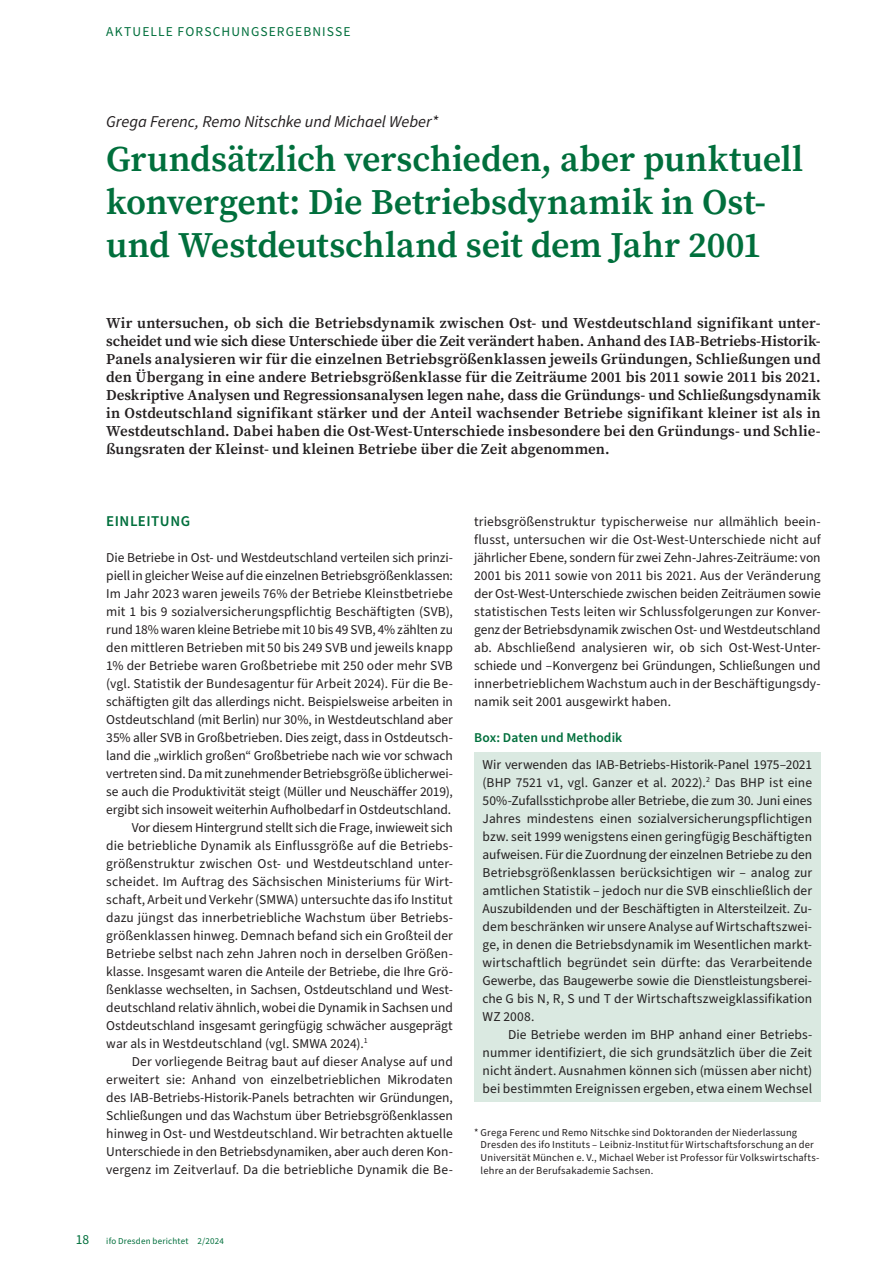
<style>
.page{position:relative;width:893px;height:1263px;background:#fff}
.page>*{position:absolute;margin:0;border:0;box-sizing:border-box;transform-origin:0 0}
.t1{font:600 36px/43.2px "Source Serif Pro";letter-spacing:-.005em;color:#006f3c}
.t2{font:italic 16.5px "Source Sans Pro";letter-spacing:-.005em;color:#231f20}
.t3{font:600 15px/18px "Source Serif Pro";letter-spacing:.005em;color:#231f20;text-align:justify}
.t4{font:600 15px "Source Sans Pro";letter-spacing:.035em;color:#006f3c}
.t5{font:13.5px/18px "Source Sans Pro";color:#231f20;text-align:justify}
.t6{font:13.5px "Source Sans Pro";letter-spacing:.085em;color:#006f3c}
.t7{font:600 13.5px "Source Sans Pro";letter-spacing:.01em;color:#006f3c}
.t8{font:10.5px/12.6px "Source Sans Pro";letter-spacing:.015em;color:#231f20}
.t9{font:9px "Source Sans Pro";letter-spacing:.02em;color:#006f3c}
</style>
<div class="page">
<div style="left:474px;top:752px;width:347px;height:350px;background:#dae9e1"></div>
<p class="t6" style="left:106px;top:23px;width:246px">AKTUELLE FORSCHUNGSERGEBNISSE</p>
<p class="t2" style="left:106px;top:111px;width:333px">Grega Ferenc, Remo Nitschke und Michael Weber*</p>
<h1 class="t1" style="left:106px;top:137px;width:698px">Grundsätzlich verschieden, aber punktuell konvergent: Die Betriebsdynamik in Ost&shy;und Westdeutschland seit dem Jahr 2001</h1>
<p class="t3" style="left:106px;top:313px;width:716px">Wir untersuchen, ob sich die Betriebsdynamik zwischen Ost- und Westdeutschland signifikant unter&shy;scheidet und wie sich diese Unterschiede über die Zeit verändert haben. Anhand des IAB-Betriebs-Historik-Panels analysieren wir für die einzelnen Betriebsgrößenklassen jeweils Gründungen, Schließungen und den Übergang in eine andere Betriebsgrößenklasse für die Zeiträume 2001 bis 2011 sowie 2011 bis 2021.<br>Deskriptive Analysen und Regressionsanalysen legen nahe, dass die Gründungs- und Schließungsdynamik in Ostdeutschland signifikant stärker und der Anteil wachsender Betriebe signifikant kleiner ist als in Westdeutschland. Dabei haben die Ost-West-Unterschiede insbesondere bei den Gründungs- und Schlie&shy;ßungsraten der Kleinst- und kleinen Betriebe über die Zeit abgenommen.</p>
<p class="t4" style="left:106px;top:511px;width:85px">EINLEITUNG</p>
<p class="t5" style="left:106px;top:548px;width:348px">Die Betriebe in Ost- und Westdeutschland verteilen sich prinzi-</p>
<p class="t5" style="left:106px;top:566px;width:348px">piell in gleicher Weise auf die einzelnen Betriebsgrößenklassen:</p>
<p class="t5" style="left:106px;top:584px;width:348px">Im Jahr 2023 waren jeweils 76% der Betriebe Kleinstbetriebe</p>
<p class="t5" style="left:106px;top:602px;width:348px">mit 1 bis 9 sozialversicherungspflichtig Beschäftigten (SVB),</p>
<p class="t5" style="left:106px;top:620px;width:348px">rund 18% waren kleine Betriebe mit 10 bis 49 SVB, 4% zählten zu</p>
<p class="t5" style="left:106px;top:638px;width:348px">den mittleren Betrieben mit 50 bis 249 SVB und jeweils knapp</p>
<p class="t5" style="left:106px;top:656px;width:348px">1% der Betriebe waren Großbetriebe mit 250 oder mehr SVB</p>
<p class="t5" style="left:106px;top:674px;width:348px">(vgl. Statistik der Bundesagentur für Arbeit 2024). Für die Be-</p>
<p class="t5" style="left:106px;top:692px;width:348px">schäftigten gilt das allerdings nicht. Beispielsweise arbeiten in</p>
<p class="t5" style="left:106px;top:710px;width:348px">Ostdeutschland (mit Berlin) nur 30%, in Westdeutschland aber</p>
<p class="t5" style="left:106px;top:728px;width:348px">35% aller SVB in Großbetrieben. Dies zeigt, dass in Ostdeutsch-</p>
<p class="t5" style="left:106px;top:746px;width:348px">land die „wirklich großen“ Großbetriebe nach wie vor schwach</p>
<p class="t5" style="left:106px;top:764px;width:348px">vertreten sind. Da mit zunehmender Betriebsgröße üblicherwei-</p>
<p class="t5" style="left:106px;top:782px;width:348px">se auch die Produktivität steigt (Müller und Neuschäffer 2019),</p>
<p class="t5" style="left:106px;top:800px;width:346px">ergibt sich insoweit weiterhin Aufholbedarf in Ostdeutschland.</p>
<p class="t5" style="left:132px;top:818px;width:323px">Vor diesem Hintergrund stellt sich die Frage, inwieweit sich</p>
<p class="t5" style="left:106px;top:836px;width:348px">die betriebliche Dynamik als Einflussgröße auf die Betriebs-</p>
<p class="t5" style="left:106px;top:854px;width:348px">größenstruktur zwischen Ost- und Westdeutschland unter-</p>
<p class="t5" style="left:106px;top:872px;width:348px">scheidet. Im Auftrag des Sächsischen Ministeriums für Wirt-</p>
<p class="t5" style="left:106px;top:890px;width:348px">schaft, Arbeit und Verkehr (SMWA) untersuchte das ifo Institut</p>
<p class="t5" style="left:106px;top:908px;width:348px">dazu jüngst das innerbetriebliche Wachstum über Betriebs-</p>
<p class="t5" style="left:106px;top:926px;width:348px">größenklassen hinweg. Demnach befand sich ein Großteil der</p>
<p class="t5" style="left:106px;top:944px;width:348px">Betriebe selbst nach zehn Jahren noch in derselben Größen-</p>
<p class="t5" style="left:106px;top:962px;width:348px">klasse. Insgesamt waren die Anteile der Betriebe, die Ihre Grö-</p>
<p class="t5" style="left:106px;top:980px;width:348px">ßenklasse wechselten, in Sachsen, Ostdeutschland und West-</p>
<p class="t5" style="left:106px;top:998px;width:348px">deutschland relativ ähnlich, wobei die Dynamik in Sachsen und</p>
<p class="t5" style="left:106px;top:1016px;width:348px">Ostdeutschland insgesamt geringfügig schwächer ausgeprägt</p>
<p class="t5" style="left:106px;top:1034px;width:263px">war als in Westdeutschland (vgl. SMWA 2024).<sup>1</sup></p>
<p class="t5" style="left:132px;top:1052px;width:322px">Der vorliegende Beitrag baut auf dieser Analyse auf und</p>
<p class="t5" style="left:106px;top:1070px;width:348px">erweitert sie: Anhand von einzelbetrieblichen Mikrodaten</p>
<p class="t5" style="left:106px;top:1088px;width:348px">des IAB-Betriebs-Historik-Panels betrachten wir Gründungen,</p>
<p class="t5" style="left:106px;top:1106px;width:348px">Schließungen und das Wachstum über Betriebsgrößenklassen</p>
<p class="t5" style="left:106px;top:1124px;width:348px">hinweg in Ost- und Westdeutschland. Wir betrachten aktuelle</p>
<p class="t5" style="left:106px;top:1142px;width:348px">Unterschiede in den Betriebsdynamiken, aber auch deren Kon-</p>
<p class="t5" style="left:106px;top:1160px;width:348px">vergenz im Zeitverlauf. Da die betriebliche Dynamik die Be-</p>
<p class="t5" style="left:474px;top:512px;width:348px">triebsgrößenstruktur typischerweise nur allmählich beein&shy;flusst, untersuchen wir die Ost-West-Unterschiede nicht auf jährlicher Ebene, sondern für zwei Zehn-Jahres-Zeiträume: von 2001 bis 2011 sowie von 2011 bis 2021. Aus der Veränderung der Ost-West-Unterschiede zwischen beiden Zeiträumen sowie statistischen Tests leiten wir Schlussfolgerungen zur Konver&shy;genz der Betriebsdynamik zwischen Ost- und Westdeutschland ab. Abschließend analysieren wir, ob sich Ost-West-Unter&shy;schiede und –Konvergenz bei Gründungen, Schließungen und innerbetrieblichem Wachstum auch in der Beschäftigungsdy&shy;namik seit 2001 ausgewirkt haben.</p>
<p class="t7" style="left:474px;top:728px;width:150px">Box: Daten und Methodik</p>
<p class="t5" style="left:483px;top:756px;width:331px">Wir verwenden das IAB-Betriebs-Historik-Panel 1975–2021 (BHP 7521 v1, vgl. Ganzer et al. 2022).<sup>2</sup> Das BHP ist eine 50%-Zufallsstichprobe aller Betriebe, die zum 30. Juni eines Jahres mindestens einen sozialversicherungspflichtigen bzw. seit 1999 wenigstens einen geringfügig Beschäftigten aufweisen. Für die Zuordnung der einzelnen Betriebe zu den Betriebsgrößenklassen berücksichtigen wir – analog zur amtlichen Statistik – jedoch nur die SVB einschließlich der Auszubildenden und der Beschäftigten in Altersteilzeit. Zu&shy;dem beschränken wir unsere Analyse auf Wirtschaftszwei&shy;ge, in denen die Betriebsdynamik im Wesentlichen markt&shy;wirtschaftlich begründet sein dürfte: das Verarbeitende Gewerbe, das Baugewerbe sowie die Dienstleistungsberei&shy;che G bis N, R, S und T der Wirtschaftszweigklassifikation WZ 2008.</p>
<p class="t5" style="left:483px;top:1026px;width:331px;text-indent:26px">Die Betriebe werden im BHP anhand einer Betriebs&shy;nummer identifiziert, die sich grundsätzlich über die Zeit nicht ändert. Ausnahmen können sich (müssen aber nicht) bei bestimmten Ereignissen ergeben, etwa einem Wechsel</p>
<p class="t8" style="left:481px;top:1126px;width:340px;text-indent:-6px">* Grega Ferenc und Remo Nitschke sind Doktoranden der Niederlassung Dresden des ifo Instituts – Leibniz-Institut für Wirtschaftsforschung an der Universität München e. V., Michael Weber ist Professor für Volkswirtschafts&shy;lehre an der Berufsakademie Sachsen.</p>
<p class="t6" style="left:76px;top:1230px;width:15px">18</p>
<p class="t9" style="left:106px;top:1235px;width:119px">ifo Dresden berichtet 2/2024</p>
</div>
